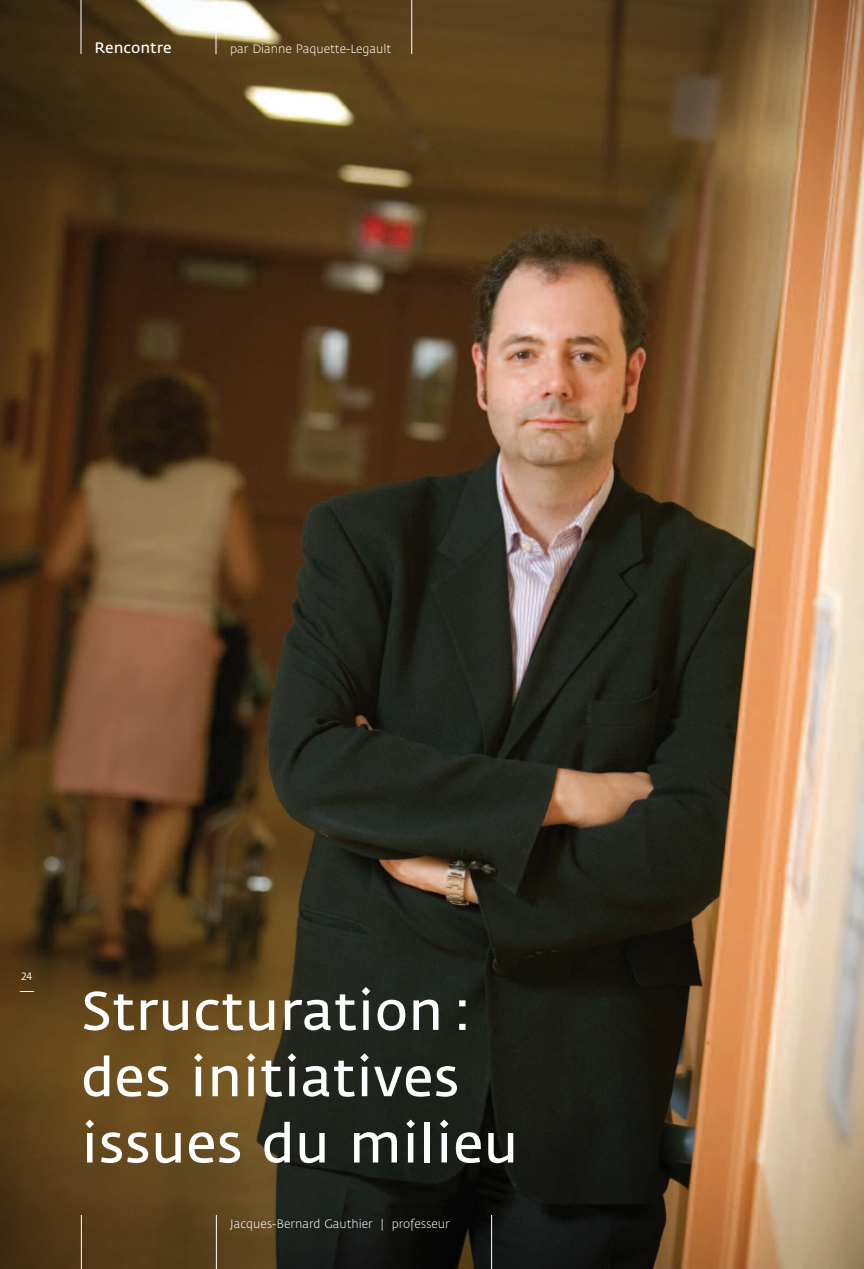
<style>
.page{position:relative;width:864px;height:1269px;background:#fff}
.page>*{position:absolute;margin:0;border:0;box-sizing:border-box;transform-origin:0 0}
.t1{font:54px/66.3px "Fedra Sans";color:#fff}
.t2{font:15px "Fedra Sans";color:#fff}
.t3{font:300 12px "Fedra Sans";color:#fff}
.t4{font:10.5px "Fedra Sans";color:#fff}
</style>
<div class="page">
<img style="left:0;top:0;width:864px;height:1269px">
<hr style="left:216px;top:0;width:1px;height:54px;background:#fff">
<hr style="left:411px;top:0;width:1px;height:54px;background:#fff">
<hr style="left:81px;top:0;width:1px;height:54px;background:#fff">
<svg style="left:20px;top:991px;width:14px;height:1px"></svg>
<hr style="left:216px;top:1215px;width:1px;height:54px;background:#fff">
<hr style="left:491px;top:1215px;width:1px;height:54px;background:#fff">
<hr style="left:81px;top:1215px;width:1px;height:54px;background:#fff">
<p class="t2" style="left:94px;top:40px;width:78px">Rencontre</p>
<p class="t3" style="left:230px;top:43px;width:163px">par Dianne Paquette-Legault</p>
<p class="t4" style="left:22px;top:971px;width:12px">24</p>
<h1 class="t1" style="left:81px;top:979px;width:439px">Structuration : des initiatives issues du milieu</h1>
<p class="t3" style="left:230px;top:1217px;width:221px">Jacques-Bernard Gauthier | professeur</p>
</div>
